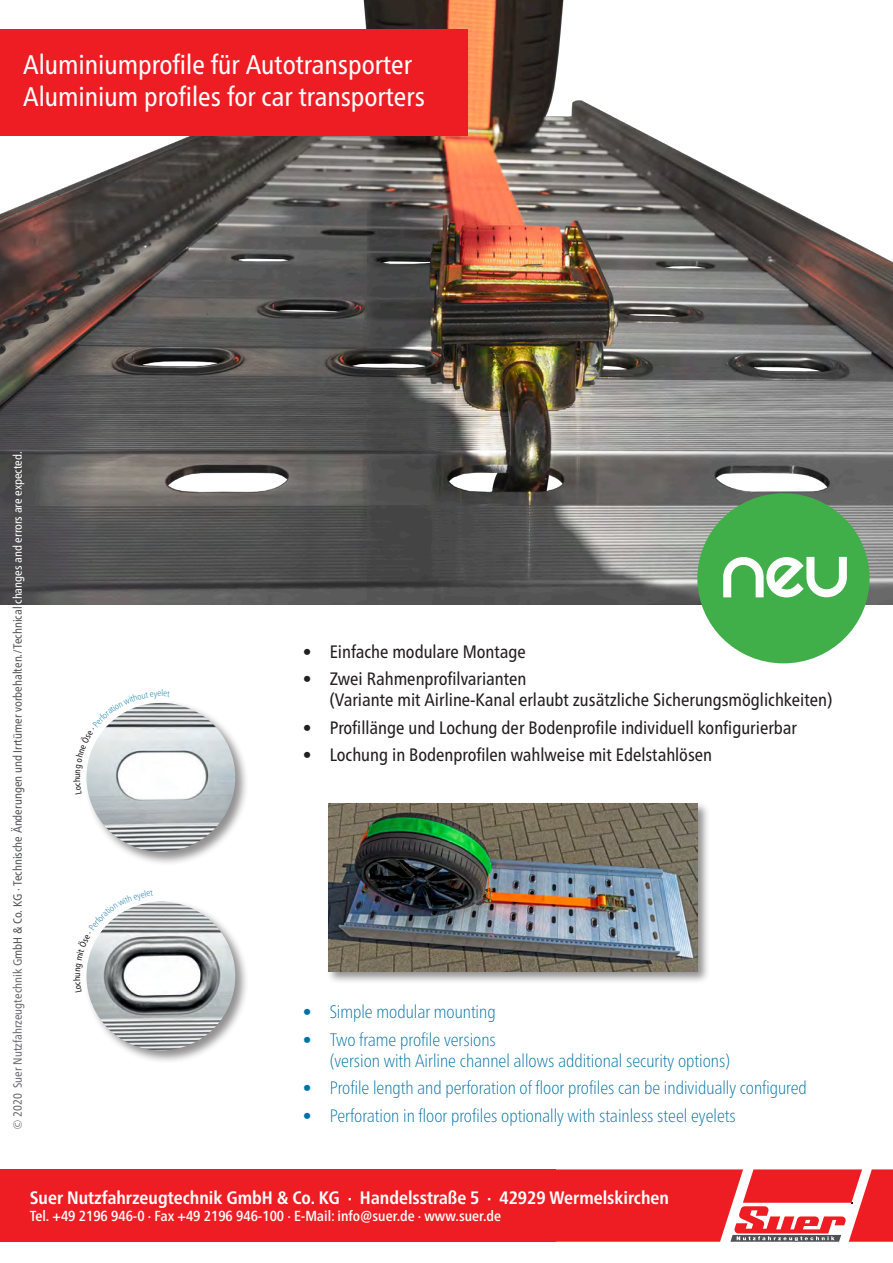
<style>
.page{position:relative;width:893px;height:1263px;background:#fff}
.page>*{position:absolute;margin:0;border:0;box-sizing:border-box;transform-origin:0 0}
.Produktinfos_Aufzähl{font:90px "REZ";color:#fff}
.Produktname{font:condensed 27px "Frutiger Neue LTW1 G";color:#fff}
.t1{font:100 condensed 18px/21px "Frutiger Neue LTW1 G";color:#0071a5}
.t2{font:condensed 18px/21px "Frutiger Neue LTW1 G";color:#231f20}
.t3{font:700 condensed 18px "Frutiger Neue LTW1 G";color:#fff}
.t4{font:500 condensed 14.55px "Frutiger Neue LTW1 G";color:#fff}
.t5{font:condensed 12px "Frutiger Neue LTW1 G";color:#57585a}
.s1{color:#6c6d70}
.s2{color:#fff}
</style>
<div class="page">
<div style="left:0;top:1169px;width:556px;height:73px;background:#ee1d23"></div>
<svg style="left:556px;top:1169px;width:337px;height:73px;background:#ec4045"></svg>
<img style="left:0;top:0;width:893px;height:604px">
<div style="left:697px;top:493px;width:173px;height:170px;background:#40ae49;border-radius:50%"></div>
<div style="left:0;top:30px;width:467px;height:106px;background:#ee1d23"></div>
<div style="left:327px;top:801px;width:384px;height:183px;background:#231f20;opacity:.5"></div>
<img style="left:329px;top:803px;width:368px;height:168px">
<div style="left:84px;top:701px;width:165px;height:165px;background:#231f20;opacity:.5"></div>
<img style="left:86px;top:703px;width:149px;height:149px;border-radius:74px">
<div style="left:84px;top:899px;width:165px;height:166px;background:#231f20;opacity:.5"></div>
<img style="left:86px;top:902px;width:149px;height:148px;border-radius:74px">
<svg style="left:84px;top:701px;width:86px;height:93px"></svg>
<svg style="left:84px;top:899px;width:69px;height:94px"></svg>
<p class="Produktname" style="left:23px;top:48px;width:390px">Aluminiumprofile für Autotransporter</p>
<p class="Produktname" style="left:23px;top:81px;width:403px">Aluminium profiles for car transporters</p>
<p class="t5" style="left:11px;top:1130px;width:680px;rotate:-90deg"><span class="s1">© 2020 Suer Nutzfahrzeugtechnik G</span>mbH &amp; Co. KG · Technische Änderungen und Irrtümer vorbehalten./Technical <span class="s2">changes and errors are expected.</span></p>
<p class="Produktinfos_Aufzähl" style="left:723px;top:541px;width:127px">Neu</p>
<p class="t2" style="left:303px;top:641px;width:225px">• Einfache modulare Montage</p>
<p class="t2" style="left:330px;top:668px;width:504px;text-indent:-27px">• Zwei Rahmenprofilvarianten<br>(Variante mit Airline-Kanal erlaubt zusätzliche Sicherungsmöglichkeiten)</p>
<p class="t2" style="left:303px;top:717px;width:496px">• Profillänge und Lochung der Bodenprofile individuell konfigurierbar</p>
<p class="t2" style="left:303px;top:744px;width:411px">• Lochung in Bodenprofilen wahlweise mit Edelstahlösen</p>
<p class="t1" style="left:303px;top:1001px;width:194px">• Simple modular mounting</p>
<p class="t1" style="left:330px;top:1029px;width:402px;text-indent:-27px">• Two frame profile versions<br>(version with Airline channel allows additional security options)</p>
<p class="t1" style="left:303px;top:1077px;width:506px">• Profile length and perforation of floor profiles can be individually configured</p>
<p class="t1" style="left:303px;top:1105px;width:435px">• Perforation in floor profiles optionally with stainless steel eyelets</p>
<p class="t3" style="left:30px;top:1187px;width:641px">Suer Nutzfahrzeugtechnik GmbH &amp; Co. KG · Handelsstraße 5 · 42929 Wermelskirchen</p>
<p class="t4" style="left:30px;top:1207px;width:473px">Tel. +49 2196 946-0 · Fax +49 2196 946-100 · E-Mail: info@suer.de · www.suer.de</p>
</div>
